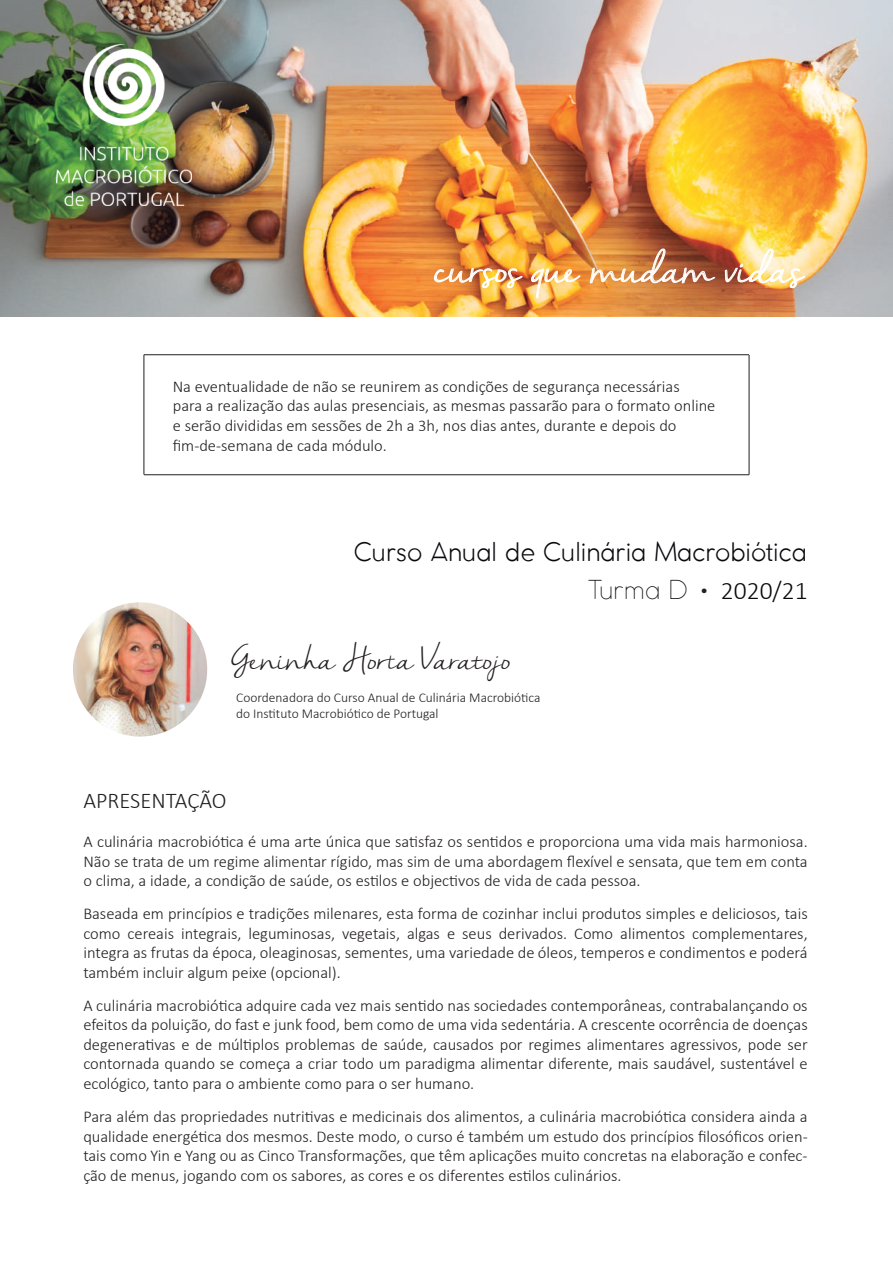
<style>
.page{position:relative;width:893px;height:1263px;background:#fff}
.page>*{position:absolute;margin:0;border:0;box-sizing:border-box;transform-origin:0 0}
.t1{font:39px "Nella Sue Demo";color:#fff}
.t2{font:30px "Nella Sue Demo";color:#231f20}
.t3{font:300 25.5px "COCOMAT";color:#0b090d}
.t4{font:300 25.5px "Calibri";color:#0b090d}
.t5{font:200 25.5px "COCOMAT";color:#0b090d}
.t6{font:300 22.5px "Calibri";color:#231f20}
.t7{font:300 16.5px/19.5px "Calibri";color:#231f20;text-align:justify}
.t8{font:300 13.5px/16.2px "Calibri";color:#231f20}
</style>
<div class="page">
<img style="left:0;top:0;width:893px;height:316px">
<img style="left:57px;top:45px;width:135px;height:161px">
<img style="left:73px;top:602px;width:135px;height:135px">
<svg style="left:434px;top:264px;width:88px;height:24px;background:#e6a05d"></svg>
<svg style="left:531px;top:266px;width:49px;height:32px;background:#f6c173"></svg>
<svg style="left:590px;top:249px;width:125px;height:34px;background:#c68355"></svg>
<svg style="left:725px;top:249px;width:80px;height:39px;background:#e9c38e"></svg>
<hr style="left:144px;top:474px;width:605px;height:1px;background:#231f20">
<hr style="left:144px;top:354px;width:605px;height:1px;background:#231f20">
<hr style="left:144px;top:355px;width:1px;height:119px;background:#231f20">
<hr style="left:749px;top:355px;width:1px;height:120px;background:#231f20">
<h1 class="t1" style="left:433px;top:246px;width:371px">cursos que mudam vidas</h1>
<p class="t7" style="left:173px;top:376px;width:544px;text-align:left">Na eventualidade de não se reunirem as condições de segurança necessárias<br>para a realização das aulas presenciais, as mesmas passarão para o formato online e serão divididas em sessões de 2h a 3h, nos dias antes, durante e depois do fim-de-semana de cada módulo.</p>
<h3 class="t3" style="left:354px;top:537px;width:454px">Curso Anual de Culinária Macrobiótica</h3>
<h3 class="t5" style="left:588px;top:573px;width:101px">Turma D</h3>
<h3 class="t4" style="left:721px;top:574px;width:88px">2020/21</h3>
<p class="t7" style="left:700px;top:580px;width:10px">•</p>
<h2 class="t2" style="left:231px;top:641px;width:281px">Geninha Horta Varatojo</h2>
<p class="t8" style="left:236px;top:689px;width:306px">Coordenadora do Curso Anual de Culinária Macrobiótica do Instituto Macrobiótico de Portugal</p>
<h3 class="t6" style="left:83px;top:786px;width:145px">APRESENTAÇÃO</h3>
<p class="t7" style="left:83px;top:832px;width:726px">A culinária macrobiótica é uma arte única que satisfaz os sentidos e proporciona uma vida mais harmoniosa.<br>Não se trata de um regime alimentar rígido, mas sim de uma abordagem flexível e sensata, que tem em conta o clima, a idade, a condição de saúde, os estilos e objectivos de vida de cada pessoa.</p>
<p class="t7" style="left:83px;top:904px;width:726px">Baseada em princípios e tradições milenares, esta forma de cozinhar inclui produtos simples e deliciosos, tais como cereais integrais, leguminosas, vegetais, algas e seus derivados. Como alimentos complementares, integra as frutas da época, oleaginosas, sementes, uma variedade de óleos, temperos e condimentos e poderá também incluir algum peixe (opcional).</p>
<p class="t7" style="left:83px;top:995px;width:726px">A culinária macrobiótica adquire cada vez mais sentido nas sociedades contemporâneas, contrabalançando os efeitos da poluição, do fast e junk food, bem como de uma vida sedentária. A crescente ocorrência de doenças degenerativas e de múltiplos problemas de saúde, causados por regimes alimentares agressivos, pode ser contornada quando se começa a criar todo um paradigma alimentar diferente, mais saudável, sustentável e ecológico, tanto para o ambiente como para o ser humano.</p>
<p class="t7" style="left:83px;top:1106px;width:726px">Para além das propriedades nutritivas e medicinais dos alimentos, a culinária macrobiótica considera ainda a qualidade energética dos mesmos. Deste modo, o curso é também um estudo dos princípios filosóficos orien&shy;tais como Yin e Yang ou as Cinco Transformações, que têm aplicações muito concretas na elaboração e confec&shy;ção de menus, jogando com os sabores, as cores e os diferentes estilos culinários.</p>
</div>
